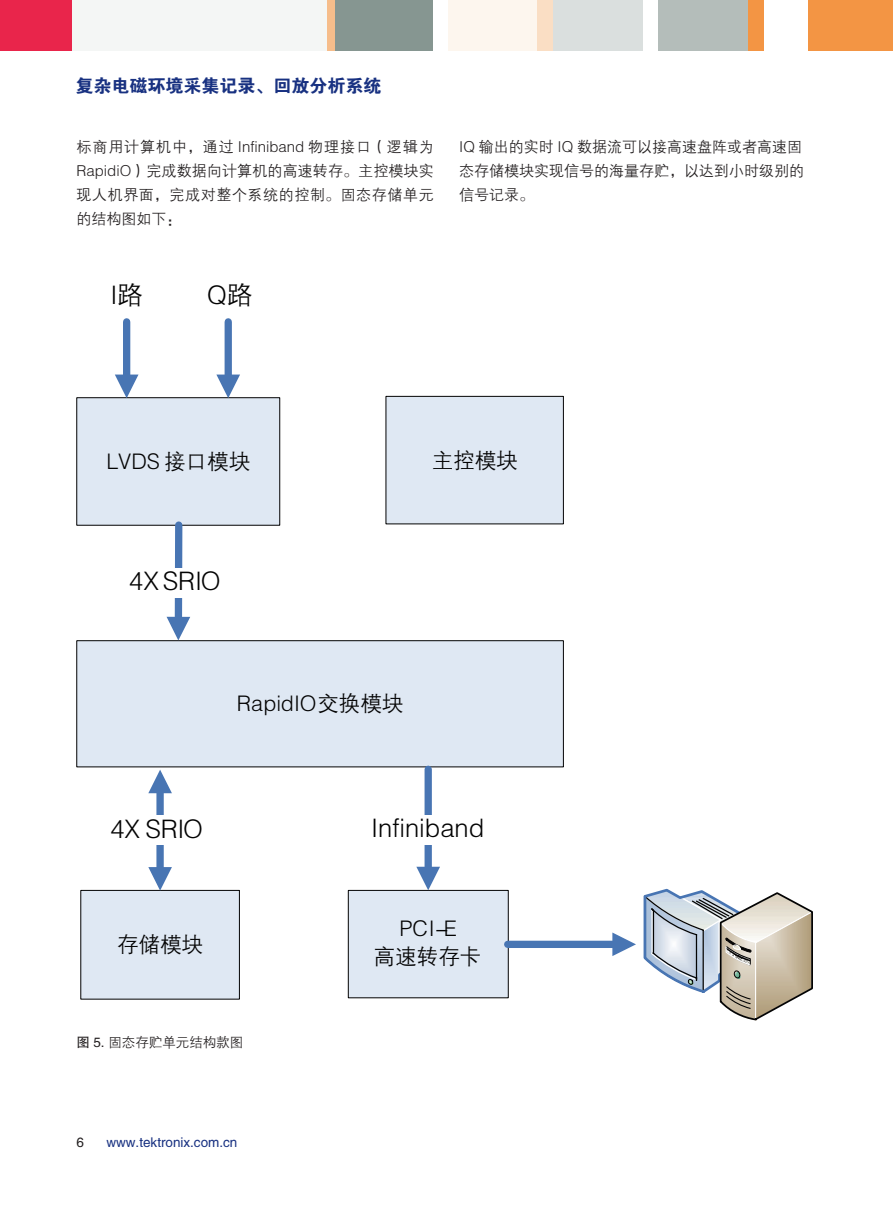
<style>
.page{position:relative;width:893px;height:1212px;background:#fff}
.page>*{position:absolute;margin:0;border:0;box-sizing:border-box;transform-origin:0 0}
.t1{font:25.5px "FZZDXJW GB1 0";color:#030303}
.t2{font:21.45px/28.2px "FZZDXJW GB1 0";color:#030303;text-align:center}
.t3{font:18px "FZDHTJW GB1 0";color:#183181}
.t4{font:15px/24px "FZZDXJW GB1 0";color:#231f20;text-align:justify}
.t5{font:13.5px "FZHTJW GB1 0";color:#183181}
.t6{font:13.5px "FZZDXJW GB1 0";color:#231f20}
.t7{font:13.5px "FZHTJW GB1 0";color:#231f20}
.s1{font-family:"FZHTJW GB1 0"}
</style>
<div class="page">
<div style="left:77px;top:640px;width:487px;height:127px;background:#dfe8f3;border:1px solid #030303"></div>
<div style="left:386px;top:396px;width:178px;height:128px;background:#dfe8f3;border:1px solid #030303"></div>
<div style="left:77px;top:397px;width:203px;height:128px;background:#dfe8f3;border:1px solid #030303"></div>
<div style="left:81px;top:890px;width:159px;height:109px;background:#dfe8f3;border:1px solid #030303"></div>
<div style="left:175px;top:525px;width:7px;height:95px;background:#4875b3"></div>
<svg style="left:167px;top:617px;width:23px;height:23px"></svg>
<div style="left:129px;top:568px;width:98px;height:30px;background:#fff"></div>
<div style="left:123px;top:322px;width:7px;height:55px;background:#4875b3"></div>
<svg style="left:115px;top:374px;width:23px;height:24px"></svg>
<div style="left:156px;top:790px;width:8px;height:80px;background:#4875b3"></div>
<svg style="left:148px;top:770px;width:24px;height:23px"></svg>
<svg style="left:148px;top:867px;width:24px;height:24px"></svg>
<div style="left:110px;top:815px;width:100px;height:30px;background:#fff"></div>
<div style="left:348px;top:890px;width:160px;height:108px;background:#dfe8f3;border:1px solid #030303"></div>
<div style="left:425px;top:769px;width:7px;height:101px;background:#4875b3"></div>
<svg style="left:416px;top:867px;width:24px;height:23px"></svg>
<div style="left:371px;top:815px;width:114px;height:30px;background:#fff"></div>
<div style="left:508px;top:941px;width:107px;height:7px;background:#4875b3"></div>
<svg style="left:612px;top:932px;width:24px;height:24px"></svg>
<svg style="left:643px;top:888px;width:170px;height:133px"></svg>
<div style="left:225px;top:322px;width:7px;height:55px;background:#4875b3"></div>
<svg style="left:216px;top:374px;width:24px;height:24px"></svg>
<div style="left:72px;top:0;width:255px;height:51px;background:#f4f6f5"></div>
<div style="left:0;top:0;width:72px;height:51px;background:#e9254b"></div>
<div style="left:808px;top:0;width:85px;height:51px;background:#f39544"></div>
<div style="left:327px;top:0;width:105px;height:51px;background:#869691"></div>
<div style="left:493px;top:0;width:45px;height:51px;background:#fdf6ee"></div>
<div style="left:448px;top:0;width:45px;height:51px;background:#fdf6ee"></div>
<div style="left:658px;top:0;width:90px;height:51px;background:#b4bdba"></div>
<div style="left:553px;top:0;width:90px;height:51px;background:#dadfde"></div>
<div style="left:538px;top:0;width:15px;height:51px;background:#fadec4"></div>
<div style="left:327px;top:0;width:8px;height:51px;background:#f6bd8b"></div>
<div style="left:748px;top:0;width:15px;height:51px;background:#f39544"></div>
<p class="t3" style="left:75px;top:76px;width:308px">复杂电磁环境采集记录、回放分析系统</p>
<p class="t4" style="left:77px;top:135px;width:359px">标商用计算机中，通过 Infiniband 物理接口（逻辑为RapidiO）完成数据向计算机的高速转存。主控模块实现人机界面，完成对整个系统的控制。固态存储单元的结构图如下：</p>
<h1 class="t1" style="left:110px;top:281px;width:34px">I路</h1>
<h1 class="t1" style="left:207px;top:281px;width:47px">Q路</h1>
<p class="t4" style="left:459px;top:135px;width:347px;text-align:left">IQ 输出的实时 IQ 数据流可以接高速盘阵或者高速固态存储模块实现信号的海量存贮，以达到小时级别的信号记录。</p>
<h2 class="t2" style="left:106px;top:448px;width:145px">LVDS 接口模块</h2>
<h2 class="t2" style="left:432px;top:447px;width:88px">主控模块</h2>
<h1 class="t1" style="left:129px;top:567px;width:93px">4X SRIO</h1>
<h2 class="t2" style="left:237px;top:690px;width:168px">RapidIO交换模块</h2>
<h1 class="t1" style="left:110px;top:815px;width:94px">4X SRIO</h1>
<h2 class="t2" style="left:117px;top:931px;width:88px">存储模块</h2>
<h1 class="t1" style="left:371px;top:814px;width:115px">Infiniband</h1>
<h2 class="t2" style="left:374px;top:915px;width:109px">PCI-E<br>高速转存卡</h2>
<p class="t6" style="left:77px;top:1035px;width:168px"><span class="s1">图 5.</span> 固态存贮单元结构款图</p>
<p class="t7" style="left:77px;top:1135px;width:9px">6</p>
<p class="t5" style="left:106px;top:1135px;width:132px">www.tektronix.com.cn</p>
</div>
